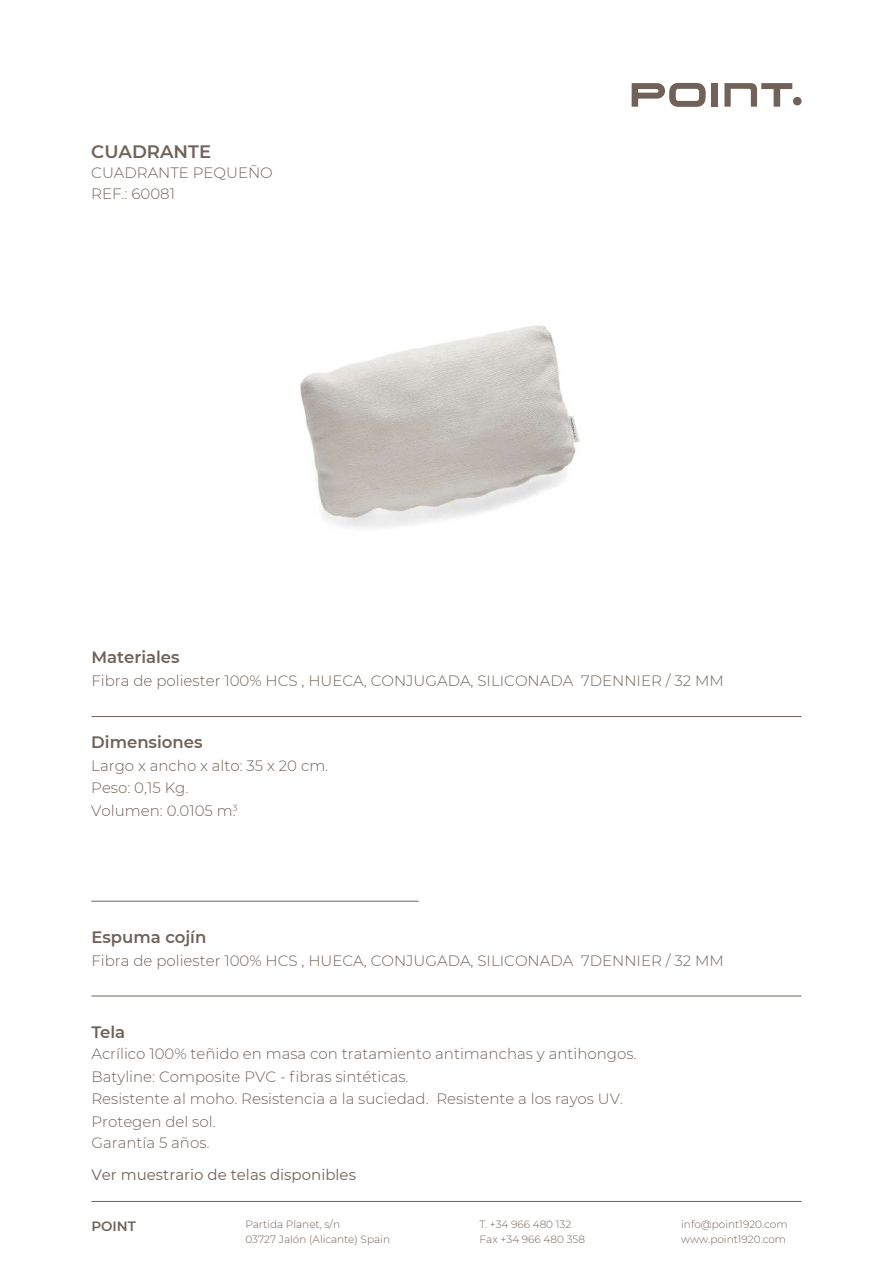
<style>
.page{position:relative;width:893px;height:1263px;background:#fff}
.page>*{position:absolute;margin:0;border:0;box-sizing:border-box;transform-origin:0 0}
.t1{font:600 18px "Montserrat";color:#706259}
.t2{font:600 16.5px "Montserrat";color:#706259}
.t3{font:300 15px/22.4px "Montserrat";color:#706259}
.t4{font:15px "Montserrat";color:#706259}
.t5{font:600 13.5px "Montserrat";color:#706259}
.t6{font:300 10.5px/15px "Montserrat";color:#706259}
</style>
<div class="page">
<div style="left:712px;top:83px;width:6px;height:24px;background:#706259"></div>
<svg style="left:724px;top:83px;width:68px;height:24px"></svg>
<div style="left:793px;top:97px;width:8px;height:8px;background:#706259;border-radius:50%"></div>
<svg style="left:632px;top:83px;width:74px;height:24px"></svg>
<hr style="left:91px;top:996px;width:710px;height:1px;background:#706259">
<hr style="left:91px;top:1201px;width:710px;height:1px;background:#706259">
<hr style="left:91px;top:716px;width:710px;height:1px;background:#706259">
<hr style="left:91px;top:901px;width:327px;height:1px;background:#706259">
<img style="left:300px;top:325px;width:280px;height:203px">
<p class="t1" style="left:91px;top:139px;width:121px">CUADRANTE</p>
<p class="t3" style="left:91px;top:161px;width:183px;line-height:21px">CUADRANTE PEQUEÑO<br>REF.: 60081</p>
<p class="t2" style="left:91px;top:646px;width:90px">Materiales</p>
<p class="t3" style="left:91px;top:669px;width:634px">Fibra de poliester 100% HCS , HUECA, CONJUGADA, SILICONADA 7DENNIER / 32 MM</p>
<p class="t2" style="left:91px;top:730px;width:113px">Dimensiones</p>
<p class="t3" style="left:91px;top:754px;width:238px">Largo x ancho x alto: 35 x 20 cm.<br>Peso: 0,15 Kg.<br>Volumen: 0.0105 m.<sup>3</sup></p>
<p class="t2" style="left:91px;top:925px;width:116px">Espuma cojín</p>
<p class="t3" style="left:91px;top:948px;width:634px">Fibra de poliester 100% HCS , HUECA, CONJUGADA, SILICONADA 7DENNIER / 32 MM</p>
<p class="t2" style="left:91px;top:1021px;width:35px">Tela</p>
<p class="t3" style="left:91px;top:1042px;width:547px">Acrílico 100% teñido en masa con tratamiento antimanchas y antihongos.<br>Batyline: Composite PVC - fibras sintéticas.<br>Resistente al moho. Resistencia a la suciedad. Resistente a los rayos UV.<br>Protegen del sol.<br>Garantía 5 años.</p>
<p class="t4" style="left:91px;top:1164px;width:266px">Ver muestrario de telas disponibles</p>
<p class="t5" style="left:91px;top:1216px;width:46px">POINT</p>
<p class="t6" style="left:245px;top:1216px;width:146px">Partida Planet, s/n<br>03727 Jalón (Alicante) Spain</p>
<p class="t6" style="left:480px;top:1216px;width:107px">T. +34 966 480 132<br>Fax +34 966 480 358</p>
<p class="t6" style="left:681px;top:1216px;width:108px">info@point1920.com</p>
<p class="t6" style="left:681px;top:1231px;width:106px">www.point1920.com</p>
</div>
